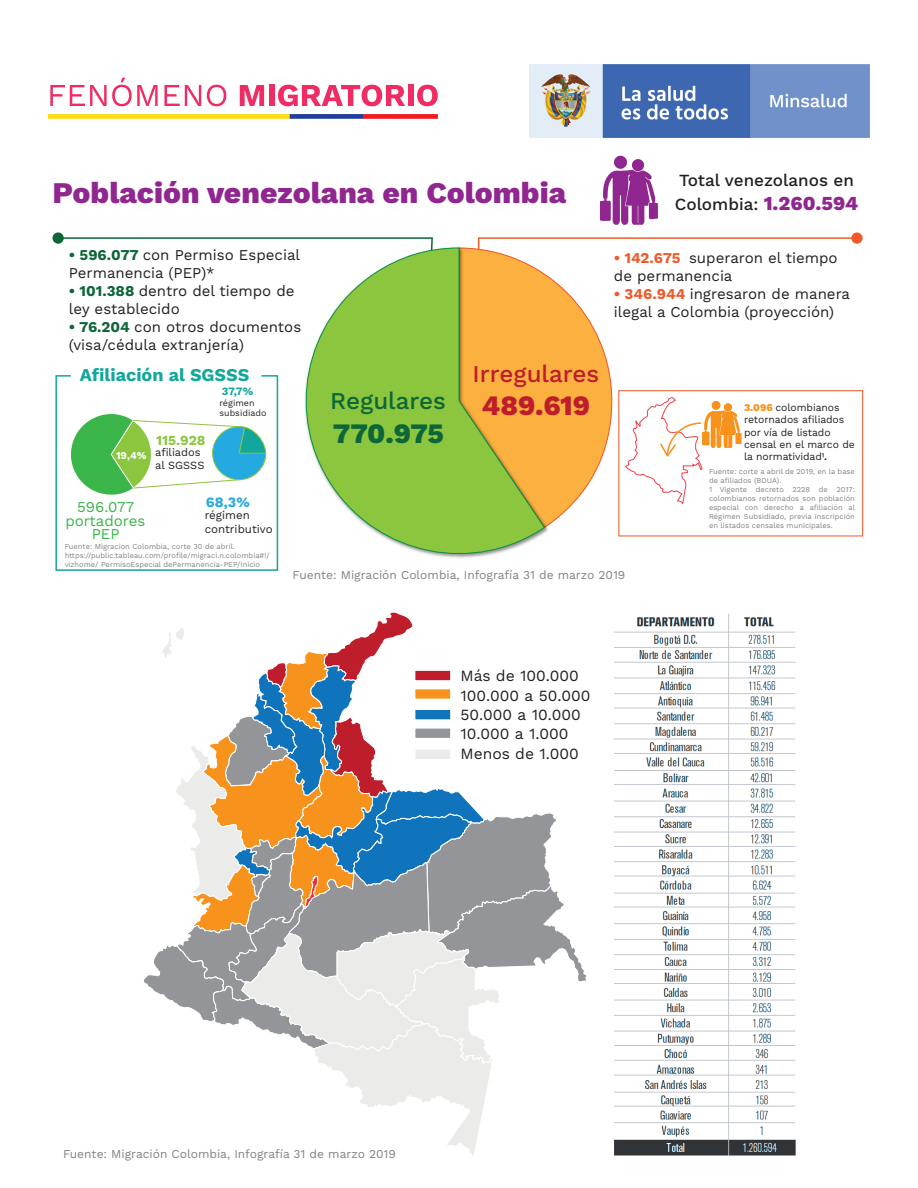
<style>
.page{position:relative;width:918px;height:1188px;background:#fff}
.page>*{position:absolute;margin:0;border:0;box-sizing:border-box;transform-origin:0 0}
.t1{font:800 30px "Work Sans";color:#90268f}
.t2{font:800 28.05px "Work Sans";letter-spacing:-.02em;color:#0c6638}
.t3{font:800 28.05px "Work Sans";color:#be1d2c}
.t4{font:500 24px "Work Sans";color:#be1d2c}
.t5{font:500 24px "Work Sans";color:#0c6638}
.t6{font:700 18px "Work Sans";color:#12a79d}
.t7{font:500 16.95px/23.9px "Work Sans";color:#231f20}
.t8{font:15.6px/19.5px "Work Sans";color:#231f20}
.t9{font:15px/18px "Work Sans";color:#231f20}
.t10{font:15px/13.5px "Work Sans";color:#3ab54a;text-align:center}
.t11{font:700 14.4px "Work Sans";color:#24aae1}
.t12{font:700 13.8px "Work Sans";color:#8bc63e}
.t13{font:12px "Work Sans";color:#808285}
.t14{font:11.4px/13.8px "Work Sans";color:#231f20}
.t15{font:11.1px/13.2px "Work Sans";color:#231f20}
.t16{font:700 11.1px "Work Sans";color:#12a79d}
.t17{font:700 10.5px "Work Sans";color:#fff}
.t18{font:10.35px/12.5px "Work Sans";letter-spacing:-.005em;color:#231f20}
.t19{font:9px/10.6px "Work Sans";color:#231f20}
.t20{font:7.5px/9px "Work Sans";color:#808285}
.s1{font-weight:700;color:#0c6638}
.s2{font-weight:800;font-size:19.8px;color:#90268f}
.s3{font-weight:700;color:#f15929}
.s4{font-weight:800;color:#f7931d}
.s5{font-weight:600}
</style>
<div class="page">
<div style="left:48px;top:114px;width:242px;height:5px;background:#ffdd17"></div>
<div style="left:290px;top:114px;width:74px;height:5px;background:#223f99"></div>
<div style="left:364px;top:114px;width:74px;height:5px;background:#ee1d23"></div>
<svg style="left:50px;top:78px;width:108px;height:28px"></svg>
<svg style="left:164px;top:85px;width:37px;height:21px"></svg>
<svg style="left:207px;top:85px;width:19px;height:21px"></svg>
<svg style="left:240px;top:85px;width:24px;height:21px"></svg>
<div style="left:269px;top:85px;width:5px;height:21px;background:#ef2c64"></div>
<svg style="left:278px;top:85px;width:127px;height:21px"></svg>
<div style="left:408px;top:85px;width:5px;height:21px;background:#ef2c64"></div>
<svg style="left:417px;top:85px;width:21px;height:21px"></svg>
<img style="left:529px;top:64px;width:340px;height:74px">
<svg style="left:55px;top:375px;width:224px;height:196px"></svg>
<svg style="left:600px;top:156px;width:58px;height:69px"></svg>
<div style="left:632px;top:159px;width:12px;height:12px;background:#90268f;border-radius:50%"></div>
<div style="left:618px;top:390px;width:245px;height:146px;border:1px solid #f15929"></div>
<svg style="left:63px;top:237px;width:370px;height:7px"></svg>
<div style="left:53px;top:232px;width:11px;height:12px;background:#0c6638;border-radius:50%"></div>
<svg style="left:851px;top:232px;width:12px;height:12px"></svg>
<svg style="left:477px;top:237px;width:382px;height:290px"></svg>
<svg style="left:551px;top:247px;width:62px;height:280px"></svg>
<img style="left:431px;top:244px;width:120px;height:288px">
<svg style="left:305px;top:247px;width:241px;height:311px"></svg>
<svg style="left:144px;top:612px;width:442px;height:544px"></svg>
<div style="left:414px;top:669px;width:38px;height:13px;background:#be1d2c;border:2px solid #fff"></div>
<div style="left:414px;top:688px;width:38px;height:12px;background:#f7931d;border:2px solid #fff"></div>
<div style="left:414px;top:708px;width:38px;height:13px;background:#1074bc;border:2px solid #fff"></div>
<div style="left:414px;top:727px;width:38px;height:12px;background:#939598;border:2px solid #fff"></div>
<div style="left:414px;top:748px;width:38px;height:13px;background:#ebebea;border:2px solid #fff"></div>
<img style="left:614px;top:613px;width:182px;height:543px">
<h1 class="t1" style="left:53px;top:176px;width:515px">Población venezolana en Colombia</h1>
<h3 class="t9" style="left:69px;top:246px;width:233px"><span class="s1">• 596.077</span> con Permiso Especial<br>Permanencia (PEP)*</h3>
<h3 class="t9" style="left:69px;top:282px;width:227px"><span class="s1">• 101.388</span> dentro del tiempo de ley establecido</h3>
<h3 class="t9" style="left:69px;top:318px;width:234px"><span class="s1">• 76.204</span> con otros documentos (visa/cédula extranjería)</h3>
<h3 class="t6" style="left:80px;top:364px;width:171px">Afiliación al SGSSS</h3>
<h3 class="t17" style="left:116px;top:450px;width:32px">19,4%</h3>
<h3 class="t12" style="left:156px;top:432px;width:51px">115.928</h3>
<h3 class="t15" style="left:155px;top:446px;width:51px">afiliados al SGSSS</h3>
<h3 class="t16" style="left:222px;top:385px;width:33px">37,7%</h3>
<p class="t19" style="left:219px;top:398px;width:49px">régimen subsidiado</p>
<h3 class="t10" style="left:65px;top:501px;width:82px">596.077 portadores<br>PEP</h3>
<h3 class="t11" style="left:206px;top:493px;width:45px">68,3%</h3>
<h3 class="t14" style="left:205px;top:509px;width:70px">régimen contributivo</h3>
<h3 class="t5" style="left:330px;top:387px;width:117px">Regulares</h3>
<h2 class="t2" style="left:332px;top:417px;width:113px">770.975</h2>
<h3 class="t4" style="left:473px;top:359px;width:128px">Irregulares</h3>
<h2 class="t3" style="left:482px;top:390px;width:110px">489.619</h2>
<h3 class="t7" style="left:675px;top:169px;width:185px">Total venezolanos en<br>Colombia: <span class="s2">1.260.594</span></h3>
<h3 class="t9" style="left:614px;top:249px;width:225px"><span class="s3">• 142.675</span> superaron el tiempo de permanencia</h3>
<h3 class="t9" style="left:614px;top:285px;width:238px"><span class="s3">• 346.944</span> ingresaron de manera ilegal a Colombia (proyección)</h3>
<h3 class="t18" style="left:744px;top:401px;width:112px"><span class="s4">3.096</span> colombianos retornados afiliados por vía de listado censal en el marco de la normatividad1<span class="s5">.</span></h3>
<p class="t20" style="left:709px;top:467px;width:148px">Fuente: corte a abril de 2019, en la base de afiliados (BDUA).<br>1 Vigente decreto 2228 de 2017: colombianos retornados son población especial con derecho a afiliación al Régimen Subsidiado, previa inscripción en listados censales municipales.</p>
<p class="t20" style="left:65px;top:542px;width:207px">Fuente: Migracion Colombia, corte 30 de abril. https://public.tableau.com/profile/migraci.n.colombia#!/ vizhome/ PermisoEspecial dePermanencia-PEP/Inicio</p>
<h3 class="t13" style="left:293px;top:568px;width:334px">Fuente: Migración Colombia, Infografía 31 de marzo 2019</h3>
<h3 class="t8" style="left:460px;top:667px;width:132px">Más de 100.000<br>100.000 a 50.000<br>50.000 a 10.000<br>10.000 a 1.000<br>Menos de 1.000</h3>
<h3 class="t13" style="left:63px;top:1147px;width:334px">Fuente: Migración Colombia, Infografía 31 de marzo 2019</h3>
</div>
